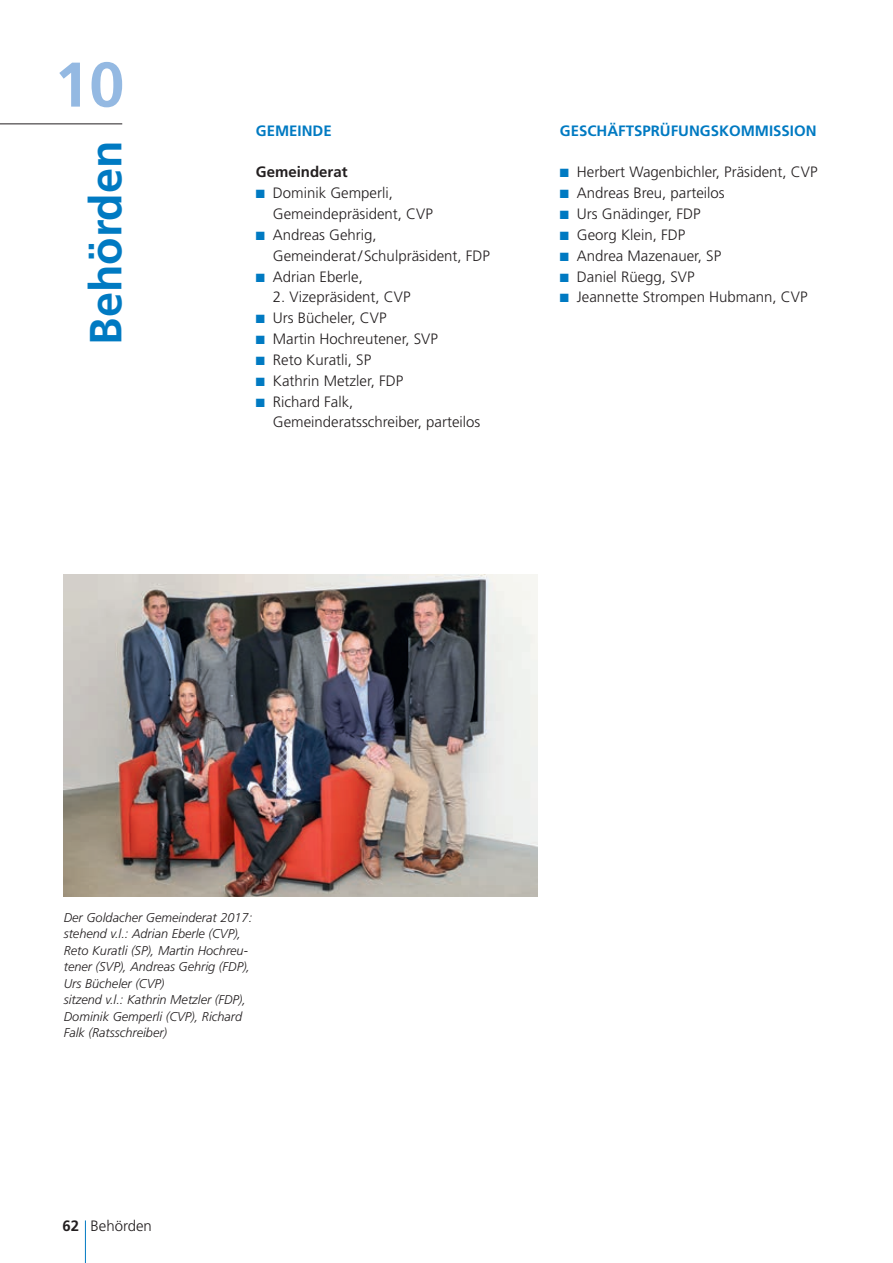
<style>
.page{position:relative;width:893px;height:1263px;background:#fff}
.page>*{position:absolute;margin:0;border:0;box-sizing:border-box;transform-origin:0 0}
.t1{font:700 63px "Frutiger LT Std";color:#94b9e2}
.t2{font:700 45px "Frutiger LT Std";color:#007ac2}
.t3{font:300 15px/20.9px "Frutiger LT Std";color:#231f20}
.t4{font:700 15px "Frutiger LT Std";color:#007ac2}
.t5{font:700 15px "Frutiger LT Std";color:#231f20}
.t6{font:italic 300 12.75px/16.5px "Frutiger LT Std";color:#231f20}
.s1{color:#007ac2}
</style>
<div class="page">
<hr style="left:85px;top:1220px;width:1px;height:43px;background:#007ac2">
<hr style="left:0;top:123px;width:122px;height:1px;background:#231f20">
<img style="left:64px;top:574px;width:474px;height:322px">
<h1 class="t1" style="left:54px;top:48px;width:72px">10</h1>
<h2 class="t2" style="left:79px;top:345px;width:206px;rotate:-90deg">Behörden</h2>
<p class="t4" style="left:256px;top:122px;width:77px">GEMEINDE</p>
<p class="t5" style="left:256px;top:163px;width:93px">Gemeinderat</p>
<p class="t3" style="left:273px;top:183px;width:162px;text-indent:-17px"><span class="s1">■</span> Dominik Gemperli,<br>Gemeindepräsident, CVP</p>
<p class="t3" style="left:273px;top:224px;width:219px;text-indent:-17px"><span class="s1">■</span> Andreas Gehrig,<br>Gemeinderat/ Schulpräsident, FDP</p>
<p class="t3" style="left:256px;top:266px;width:109px"><span class="s1">■</span> Adrian Eberle,</p>
<p class="t3" style="left:273px;top:287px;width:139px">2. Vizepräsident, CVP</p>
<p class="t3" style="left:256px;top:308px;width:132px"><span class="s1">■</span> Urs Bücheler, CVP</p>
<p class="t3" style="left:256px;top:329px;width:184px"><span class="s1">■</span> Martin Hochreutener, SVP</p>
<p class="t3" style="left:256px;top:349px;width:117px"><span class="s1">■</span> Reto Kuratli, SP</p>
<p class="t3" style="left:256px;top:370px;width:149px"><span class="s1">■</span> Kathrin Metzler, FDP</p>
<p class="t3" style="left:273px;top:391px;width:209px;text-indent:-17px"><span class="s1">■</span> Richard Falk,<br>Gemeinderatsschreiber, parteilos</p>
<p class="t4" style="left:560px;top:122px;width:258px">GESCHÄFTSPRÜFUNGSKOMMISSION</p>
<p class="t3" style="left:560px;top:162px;width:259px"><span class="s1">■</span> Herbert Wagenbichler, Präsident, CVP</p>
<p class="t3" style="left:560px;top:183px;width:166px"><span class="s1">■</span> Andreas Breu, parteilos</p>
<p class="t3" style="left:560px;top:204px;width:142px"><span class="s1">■</span> Urs Gnädinger, FDP</p>
<p class="t3" style="left:560px;top:224px;width:127px"><span class="s1">■</span> Georg Klein, FDP</p>
<p class="t3" style="left:560px;top:245px;width:163px"><span class="s1">■</span> Andrea Mazenauer, SP</p>
<p class="t3" style="left:560px;top:266px;width:136px"><span class="s1">■</span> Daniel Rüegg, SVP</p>
<p class="t3" style="left:560px;top:287px;width:249px"><span class="s1">■</span> Jeannette Strompen Hubmann, CVP</p>
<p class="t6" style="left:64px;top:909px;width:190px">Der Goldacher Gemeinderat 2017: stehend v.l.: Adrian Eberle (CVP),<br>Reto Kuratli (SP), Martin Hochreu&shy;tener (SVP), Andreas Gehrig (FDP),<br>Urs Bücheler (CVP)<br>sitzend v.l.: Kathrin Metzler (FDP),<br>Dominik Gemperli (CVP), Richard<br>Falk (Ratsschreiber)</p>
<p class="t5" style="left:63px;top:1217px;width:18px">62</p>
<p class="t3" style="left:91px;top:1215px;width:63px">Behörden</p>
</div>
